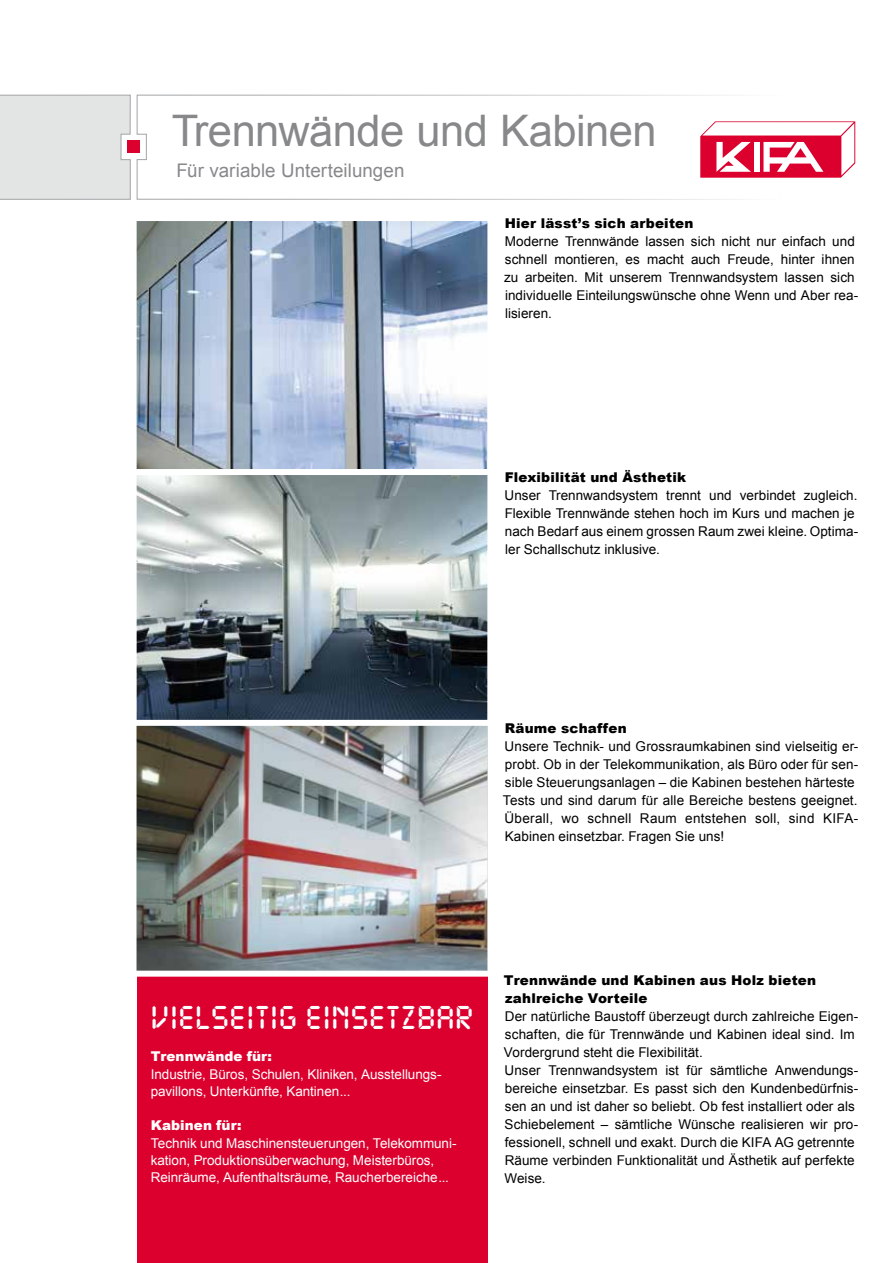
<style>
.page{position:relative;width:893px;height:1263px;background:#fff}
.page>*{position:absolute;margin:0;border:0;box-sizing:border-box;transform-origin:0 0}
.t1{font:43.5px "Arial";letter-spacing:-.01em;color:#87888a}
.t2{font:38.25px "Digital ICG";letter-spacing:.01em;color:#fff}
.t3{font:18.75px "Arial";letter-spacing:.005em;color:#87888a}
.t4{font:13.5px/18px "Arial";letter-spacing:.005em;color:#000}
.t5{font:13.5px/17.2px "Arial";letter-spacing:-.005em;color:#fff}
.t6{font:900 13.5px/18px "Arial";letter-spacing:.015em;color:#000}
.t7{font:900 13.5px "Arial";letter-spacing:.005em;color:#fff}
</style>
<div class="page">
<svg style="left:136px;top:94px;width:600px;height:106px"></svg>
<div style="left:0;top:94px;width:131px;height:106px;background:#e3e4e4"></div>
<div style="left:127px;top:140px;width:13px;height:13px;background:#dc002e"></div>
<svg style="left:700px;top:121px;width:155px;height:57px"></svg>
<div style="left:137px;top:974px;width:350px;height:289px;background:#dc002e"></div>
<img style="left:137px;top:221px;width:350px;height:499px">
<img style="left:137px;top:726px;width:350px;height:245px">
<div style="left:91px;top:469px;width:402px;height:6px;background:#fff"></div>
<div style="left:92px;top:971px;width:399px;height:6px;background:#fff"></div>
<h1 class="t1" style="left:172px;top:103px;width:487px">Trennwände und Kabinen</h1>
<h3 class="t3" style="left:176px;top:158px;width:230px">Für variable Unterteilungen</h3>
<p class="t6" style="left:505px;top:214px;width:190px">Hier lässt’s sich arbeiten</p>
<p class="t4" style="left:504px;top:232px;width:356px">Moderne Trennwände lassen sich nicht nur einfach und schnell montieren, es macht auch Freude, hinter ihnen zu arbeiten. Mit unserem Trennwandsystem lassen sich individuelle Einteilungswünsche ohne Wenn und Aber rea&shy;lisieren.</p>
<p class="t6" style="left:505px;top:468px;width:183px">Flexibilität und Ästhetik</p>
<p class="t4" style="left:505px;top:486px;width:355px">Unser Trennwandsystem trennt und verbindet zugleich.<br>Flexible Trennwände stehen hoch im Kurs und machen je nach Bedarf aus einem grossen Raum zwei kleine. Optima&shy;ler Schallschutz inklusive.</p>
<p class="t6" style="left:505px;top:719px;width:123px">Räume schaffen</p>
<p class="t4" style="left:503px;top:737px;width:357px">Unsere Technik- und Grossraumkabinen sind vielseitig er&shy;probt. Ob in der Telekommunikation, als Büro oder für sen&shy;sible Steuerungsanlagen – die Kabinen bestehen härteste Tests und sind darum für alle Bereiche bestens geeignet.<br>Überall, wo schnell Raum entstehen soll, sind KIFA-Kabinen einsetzbar. Fragen Sie uns!</p>
<h2 class="t2" style="left:151px;top:989px;width:324px">VIELSEITIG EINSETZBAR</h2>
<p class="t7" style="left:151px;top:1047px;width:123px">Trennwände für:</p>
<p class="t5" style="left:151px;top:1065px;width:292px">Industrie, Büros, Schulen, Kliniken, Ausstellungs&shy;pavillons, Unterkünfte, Kantinen...</p>
<p class="t7" style="left:151px;top:1116px;width:92px">Kabinen für:</p>
<p class="t5" style="left:151px;top:1134px;width:307px">Technik und Maschinensteuerungen, Telekommuni&shy;kation, Produktionsüberwachung, Meisterbüros,<br>Reinräume, Aufenthaltsräume, Raucherbereiche...</p>
<p class="t6" style="left:504px;top:971px;width:314px">Trennwände und Kabinen aus Holz bieten zahlreiche Vorteile</p>
<p class="t4" style="left:504px;top:1008px;width:356px">Der natürliche Baustoff überzeugt durch zahlreiche Eigen&shy;schaften, die für Trennwände und Kabinen ideal sind. Im Vordergrund steht die Flexibilität.<br>Unser Trennwandsystem ist für sämtliche Anwendungs&shy;bereiche einsetzbar. Es passt sich den Kundenbedürfnis&shy;sen an und ist daher so beliebt. Ob fest installiert oder als Schiebelement – sämtliche Wünsche realisieren wir pro&shy;fessionell, schnell und exakt. Durch die KIFA AG getrennte Räume verbinden Funktionalität und Ästhetik auf perfekte Weise.</p>
</div>
